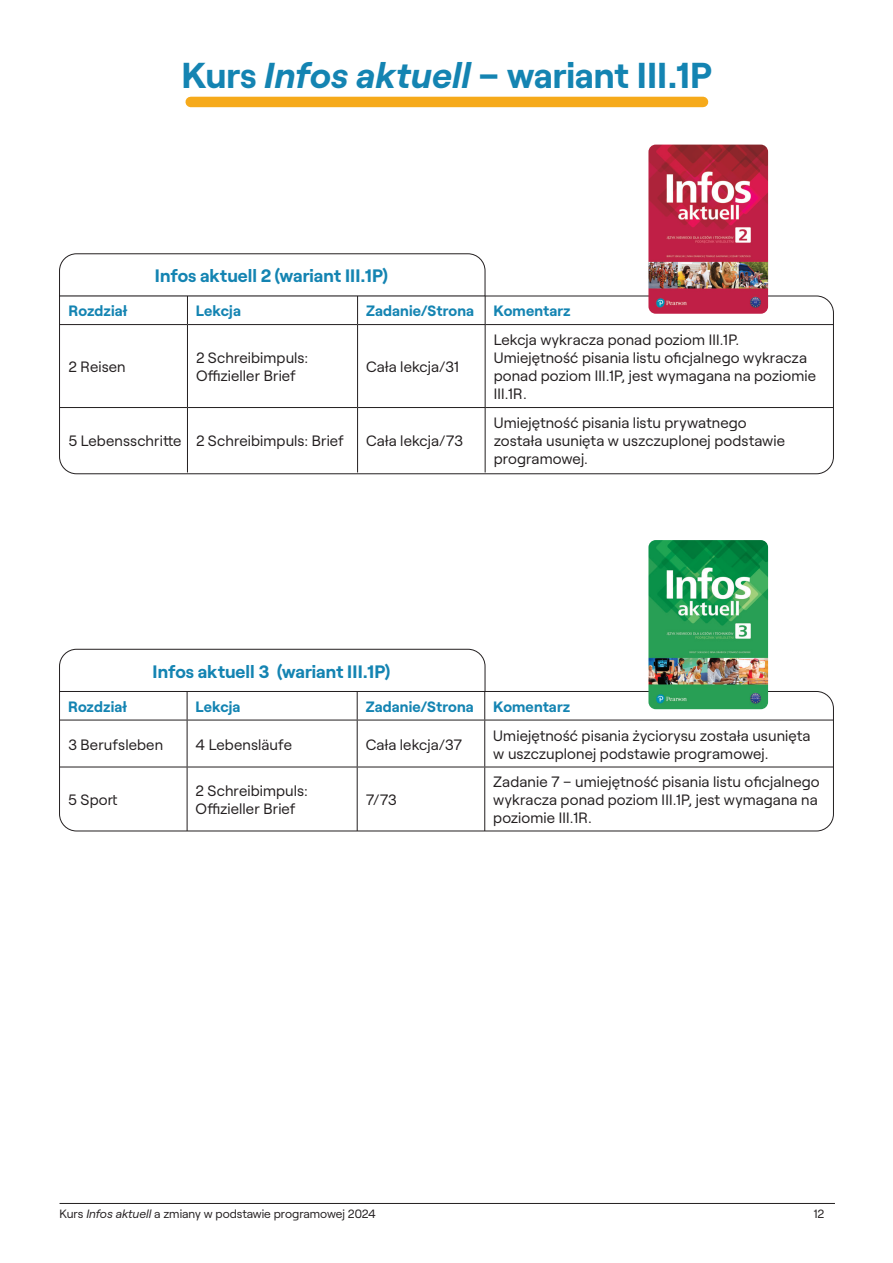
<style>
.page{position:relative;width:893px;height:1263px;background:#fff}
.page>*{position:absolute;margin:0;border:0;box-sizing:border-box;transform-origin:0 0}
.t1{font:700 36px "Roobert";color:#1484b2}
.t2{font:700 18px "Roobert";color:#1484b2}
.t3{font:15px/18px "Roobert";letter-spacing:.005em;color:#231f20}
.t4{font:700 15px "Roobert";letter-spacing:.005em;color:#1484b2}
.t5{font:12px "Roobert";color:#231f20}
.s1{font-style:italic}
</style>
<div class="page">
<svg style="left:59px;top:253px;width:427px;height:42px"></svg>
<svg style="left:59px;top:295px;width:775px;height:179px"></svg>
<svg style="left:59px;top:648px;width:427px;height:43px"></svg>
<svg style="left:59px;top:691px;width:775px;height:141px"></svg>
<img style="left:648px;top:145px;width:120px;height:169px">
<img style="left:648px;top:540px;width:120px;height:169px">
<div style="left:191px;top:97px;width:512px;height:10px;background:#f6aa1b"></div>
<hr style="left:60px;top:1203px;width:775px;height:1px;background:#231f20">
<p class="t1" style="left:182px;top:48px;width:532px">Kurs <span class="s1">Infos aktuell</span> – wariant III.1P</p>
<p class="t2" style="left:155px;top:262px;width:234px">Infos aktuell 2 (wariant III.1P)</p>
<p class="t4" style="left:68px;top:299px;width:60px">Rozdział</p>
<p class="t4" style="left:196px;top:299px;width:46px">Lekcja</p>
<p class="t4" style="left:366px;top:299px;width:110px">Zadanie/Strona</p>
<p class="t4" style="left:494px;top:299px;width:79px">Komentarz</p>
<p class="t3" style="left:68px;top:357px;width:59px">2 Reisen</p>
<p class="t3" style="left:196px;top:348px;width:114px">2 Schreibimpuls:<br>Offizieller Brief</p>
<p class="t3" style="left:366px;top:357px;width:94px">Cała lekcja/31</p>
<p class="t3" style="left:68px;top:431px;width:277px">5 Lebensschritte 2 Schreibimpuls: Brief</p>
<p class="t3" style="left:366px;top:431px;width:98px">Cała lekcja/73</p>
<p class="t3" style="left:494px;top:330px;width:324px">Lekcja wykracza ponad poziom III.1P.<br>Umiejętność pisania listu oficjalnego wykracza ponad poziom III.1P, jest wymagana na poziomie III.1R.</p>
<p class="t3" style="left:494px;top:413px;width:293px">Umiejętność pisania listu prywatnego została usunięta w uszczuplonej podstawie programowej.</p>
<p class="t2" style="left:153px;top:657px;width:239px">Infos aktuell 3 (wariant III.1P)</p>
<p class="t4" style="left:68px;top:695px;width:60px">Rozdział</p>
<p class="t4" style="left:196px;top:695px;width:46px">Lekcja</p>
<p class="t4" style="left:366px;top:695px;width:110px">Zadanie/Strona</p>
<p class="t4" style="left:493px;top:695px;width:79px">Komentarz</p>
<p class="t3" style="left:68px;top:734px;width:97px">3 Berufsleben</p>
<p class="t3" style="left:196px;top:734px;width:98px">4 Lebensläufe</p>
<p class="t3" style="left:366px;top:734px;width:98px">Cała lekcja/37</p>
<p class="t3" style="left:493px;top:725px;width:319px">Umiejętność pisania życiorysu została usunięta w uszczuplonej podstawie programowej.</p>
<p class="t3" style="left:68px;top:790px;width:51px">5 Sport</p>
<p class="t3" style="left:196px;top:781px;width:114px">2 Schreibimpuls:<br>Offizieller Brief</p>
<p class="t3" style="left:366px;top:790px;width:33px">7/73</p>
<p class="t3" style="left:493px;top:772px;width:328px">Zadanie 7 – umiejętność pisania listu oficjalnego wykracza ponad poziom III.1P, jest wymagana na poziomie III.1R.</p>
<p class="t5" style="left:60px;top:1205px;width:318px">Kurs <span class="s1">Infos aktuell</span> a zmiany w podstawie programowej 2024</p>
<p class="t5" style="left:813px;top:1205px;width:12px">12</p>
</div>
